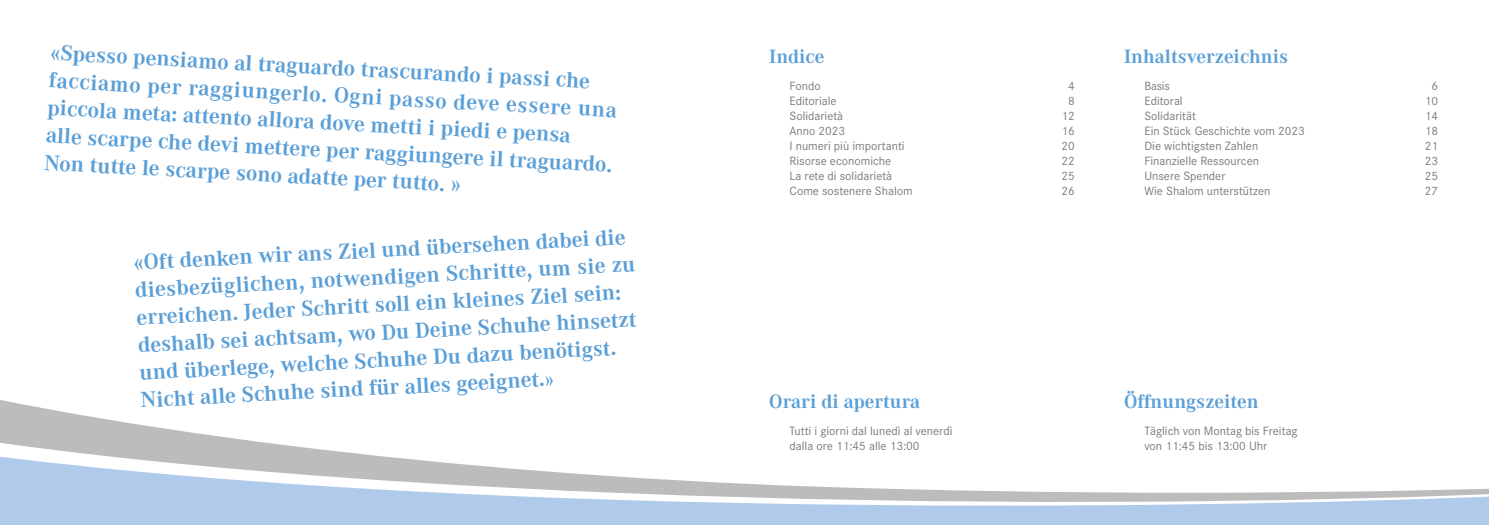
<style>
.page{position:relative;width:1489px;height:525px;background:#fff}
.page>*{position:absolute;margin:0;border:0;box-sizing:border-box;transform-origin:0 0}
.t1{font:700 22.5px/27.5px "Corporate A Pro";color:#5b9fd7}
.t2{font:700 20px "Corporate A Pro";color:#5b9fd7}
.t3{font:12.5px/15px "Corporate S";color:#7c7b7b}
.s1{font-size:20px}
</style>
<div class="page">
<div style="left:0;top:519px;width:1488px;height:5px;background:#b0caeb"></div>
<svg style="left:0;top:400px;width:1488px;height:119px"></svg>
<p class="t1" style="left:51px;top:38px;width:570px;rotate:3deg">«Spesso pensiamo al traguardo trascurando i passi che facciamo per raggiungerlo. Ogni passo deve essere una piccola meta: attento allora dove metti i piedi e pensa<br>alle scarpe che devi mettere per raggiungere il traguardo.<br>Non tutte le scarpe sono adatte per tutto. »</p>
<p class="t1" style="left:133px;top:248px;width:502px;rotate:-3deg">«Oft denken wir ans Ziel und übersehen dabei die diesbezüglichen, notwendigen Schritte, um sie zu erreichen. Jeder Schritt soll ein kleines Ziel sein: deshalb sei achtsam, wo Du Deine Schuhe hinsetzt und überlege, welche Schuhe Du dazu benötigst.<br>Nicht alle Schuhe sind für alles geeignet.<span class="s1">»</span></p>
<p class="t2" style="left:769px;top:43px;width:57px">Indice</p>
<p class="t2" style="left:1124px;top:43px;width:165px">Inhaltsverzeichnis</p>
<p class="t3" style="left:789px;top:77px;width:33px">Fondo</p>
<p class="t3" style="left:1067px;top:77px;width:8px">4</p>
<p class="t3" style="left:789px;top:92px;width:49px">Editoriale</p>
<p class="t3" style="left:1067px;top:92px;width:8px">8</p>
<p class="t3" style="left:789px;top:107px;width:55px">Solidarietà</p>
<p class="t3" style="left:1061px;top:107px;width:15px">12</p>
<p class="t3" style="left:789px;top:122px;width:57px">Anno 2023</p>
<p class="t3" style="left:1061px;top:122px;width:15px">16</p>
<p class="t3" style="left:789px;top:137px;width:117px">I numeri più importanti</p>
<p class="t3" style="left:1061px;top:137px;width:15px">20</p>
<p class="t3" style="left:789px;top:152px;width:103px">Risorse economiche</p>
<p class="t3" style="left:1061px;top:152px;width:15px">22</p>
<p class="t3" style="left:789px;top:167px;width:104px">La rete di solidarietà</p>
<p class="t3" style="left:1061px;top:167px;width:15px">25</p>
<p class="t3" style="left:789px;top:182px;width:125px">Come sostenere Shalom</p>
<p class="t3" style="left:1061px;top:182px;width:15px">26</p>
<p class="t3" style="left:1144px;top:77px;width:27px">Basis</p>
<p class="t3" style="left:1431px;top:77px;width:8px">6</p>
<p class="t3" style="left:1144px;top:92px;width:40px">Editoral</p>
<p class="t3" style="left:1424px;top:92px;width:15px">10</p>
<p class="t3" style="left:1144px;top:107px;width:53px">Solidarität</p>
<p class="t3" style="left:1424px;top:107px;width:15px">14</p>
<p class="t3" style="left:1144px;top:122px;width:162px">Ein Stück Geschichte vom 2023</p>
<p class="t3" style="left:1424px;top:122px;width:15px">18</p>
<p class="t3" style="left:1144px;top:137px;width:115px">Die wichtigsten Zahlen</p>
<p class="t3" style="left:1424px;top:137px;width:15px">21</p>
<p class="t3" style="left:1144px;top:152px;width:116px">Finanzielle Ressourcen</p>
<p class="t3" style="left:1424px;top:152px;width:15px">23</p>
<p class="t3" style="left:1144px;top:167px;width:83px">Unsere Spender</p>
<p class="t3" style="left:1424px;top:167px;width:15px">25</p>
<p class="t3" style="left:1144px;top:182px;width:128px">Wie Shalom unterstützen</p>
<p class="t3" style="left:1424px;top:182px;width:15px">27</p>
<p class="t2" style="left:769px;top:388px;width:152px">Orari di apertura</p>
<p class="t2" style="left:1124px;top:388px;width:136px">Öffnungszeiten</p>
<p class="t3" style="left:789px;top:422px;width:164px">Tutti i giorni dal lunedì al venerdì dalla ore 11:45 alle 13:00</p>
<p class="t3" style="left:1144px;top:422px;width:155px">Täglich von Montag bis Freitag von 11:45 bis 13:00 Uhr</p>
</div>
